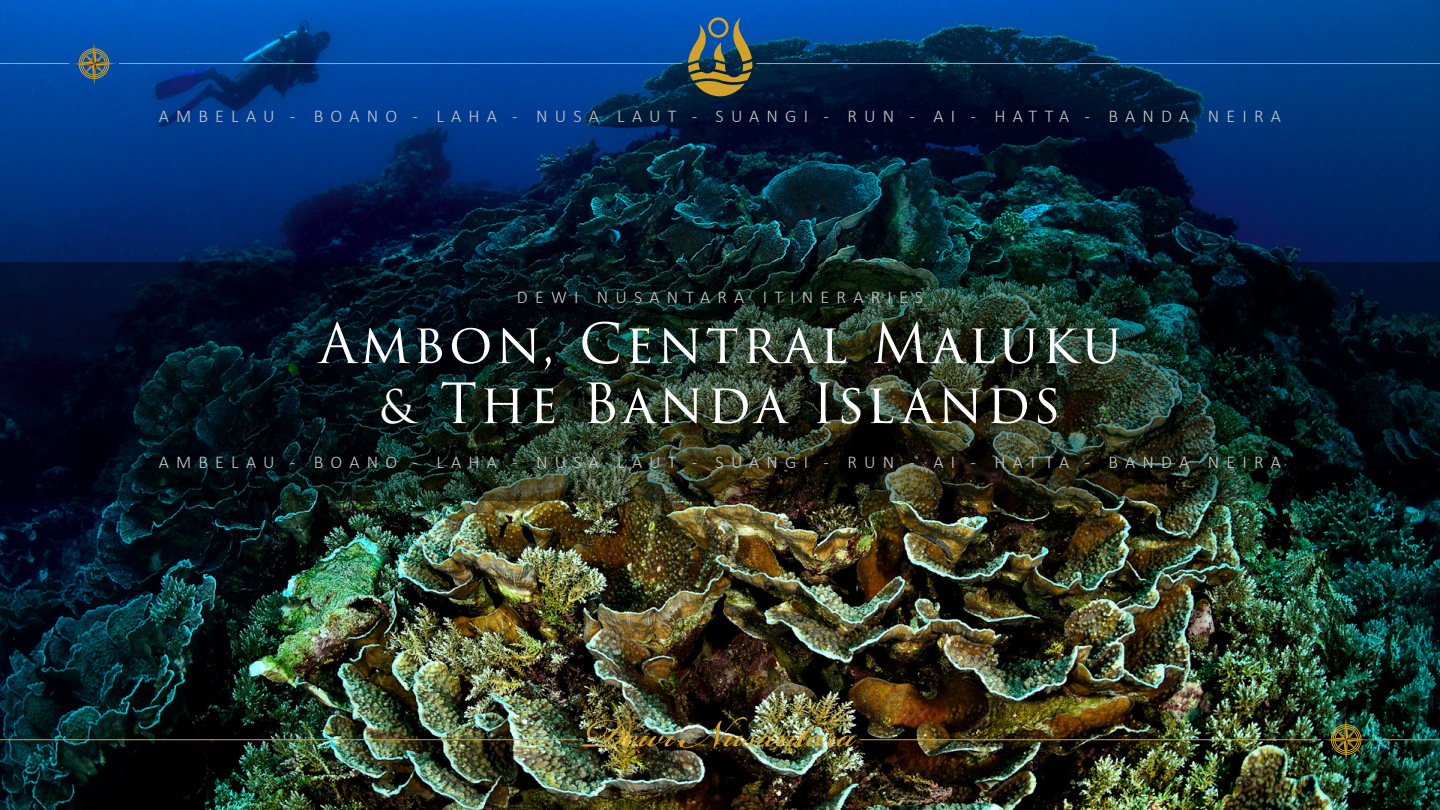
<style>
.page{position:relative;width:1440px;height:810px;background:#fff}
.page>*{position:absolute;margin:0;border:0;box-sizing:border-box;transform-origin:0 0}
.t1{font:61.5px "Bickham Script Pro";color:#d3a229}
.t2{font:54px/60px "Trajan Pro 3";letter-spacing:.06em;color:#fff;text-align:center}
.t3{font:300 18px "Calibri";letter-spacing:.4em;color:#c8c8c8}
.s1{font-size:45px}
</style>
<div class="page">
<img style="left:0;top:0;width:1440px;height:810px">
<img style="left:0;top:262px;width:1440px;height:239px">
<hr style="left:119px;top:63px;width:563px;height:1px;background:#d3a229">
<hr style="left:0;top:63px;width:69px;height:1px;background:#d3a229">
<svg style="left:71px;top:41px;width:46px;height:45px;background:#2b5c8b"></svg>
<svg style="left:688px;top:17px;width:65px;height:80px;background:#4f625c"></svg>
<hr style="left:0;top:739px;width:578px;height:1px;background:#d3a229">
<hr style="left:1371px;top:739px;width:69px;height:1px;background:#d3a229">
<hr style="left:860px;top:739px;width:461px;height:1px;background:#d3a229">
<img style="left:1323px;top:717px;width:46px;height:46px">
<hr style="left:757px;top:63px;width:683px;height:1px;background:#d3a229">
<p class="t3" style="left:159px;top:109px;width:1124px">AMBELAU - BOANO - LAHA - NUSA LAUT - SUANGI - RUN - AI - HATTA - BANDA NEIRA</p>
<p class="t3" style="left:517px;top:290px;width:408px">DEWI NUSANTARA ITINERARIES</p>
<h2 class="t2" style="left:319px;top:316px;width:804px">Ambon, Central Maluku <span class="s1">&amp;</span> The Banda Islands</h2>
<p class="t3" style="left:159px;top:454px;width:1124px">AMBELAU - BOANO - LAHA - NUSA LAUT - SUANGI - RUN - AI - HATTA - BANDA NEIRA</p>
<h1 class="t1" style="left:584px;top:689px;width:273px">Dewi Nusantara</h1>
</div>
